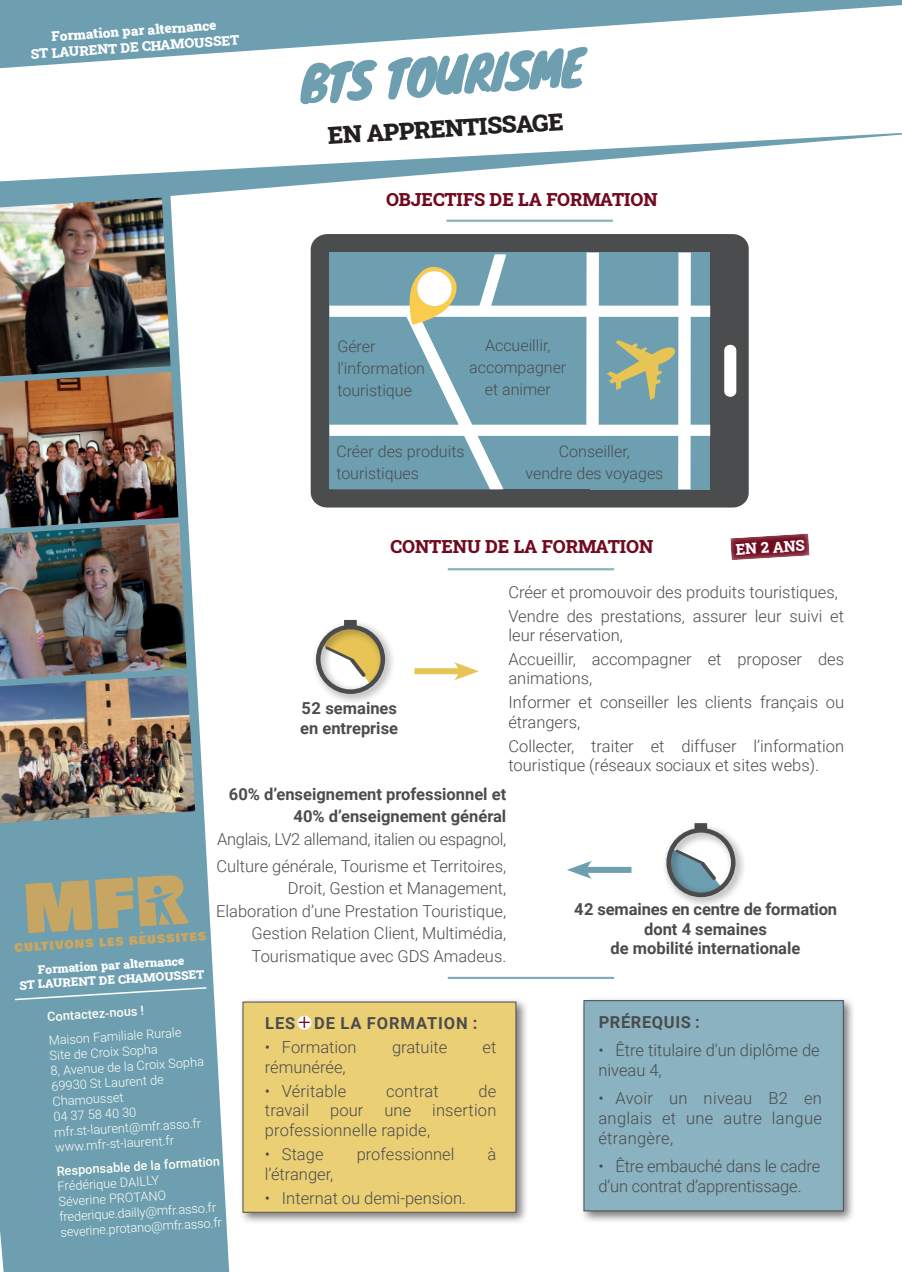
<style>
.page{position:relative;width:902px;height:1272px;background:#fff}
.page>*{position:absolute;margin:0;border:0;box-sizing:border-box;transform-origin:0 0}
.t1{font:48px "Knewave";color:#6d9fb1}
.t2{font:24px "Roboto Slab";color:#231f20}
.t3{font:21.15px "Myriad Pro";color:#720a1f}
.t4{font:800 18px "Roboto Slab";color:#720a1f}
.t5{font:300 16.5px/23.7px "Roboto";color:#4b4c4d}
.t6{font:700 16.5px/19.8px "Roboto";color:#4b4c4d}
.t7{font:300 16.5px/26.7px "Roboto";letter-spacing:-.02em;color:#4b4c4d}
.t8{font:700 16.5px "Roboto";letter-spacing:.055em;color:#4b4c4d}
.t9{font:700 16.5px "Roboto";letter-spacing:.035em;color:#4b4c4d}
.t10{font:300 16.05px/21.9px "Roboto";color:#4b4c4d}
.t11{font:800 15px "Roboto Slab";color:#fff}
.t12{font:900 13.5px/16.2px "Roboto Slab";color:#fff;text-align:center}
.t13{font:300 12.75px/15.3px "Roboto";color:#fffef4}
.t14{font:500 12.75px "Roboto";color:#fffef4}
.t15{font:12px/14.4px "Roboto Slab";color:#fff;text-align:center}
</style>
<div class="page">
<div style="left:311px;top:619px;width:85px;height:86px;background:#231f20;opacity:.5"></div>
<svg style="left:316px;top:625px;width:69px;height:69px"></svg>
<div style="left:414px;top:668px;width:50px;height:6px;background:#e7c453"></div>
<svg style="left:453px;top:662px;width:26px;height:18px"></svg>
<div style="left:661px;top:822px;width:85px;height:86px;background:#231f20;opacity:.5"></div>
<svg style="left:666px;top:828px;width:69px;height:69px"></svg>
<div style="left:581px;top:866px;width:50px;height:6px;background:#6d9fb1"></div>
<svg style="left:567px;top:861px;width:25px;height:18px"></svg>
<svg style="left:0;top:0;width:901px;height:68px;fill:#6d9fb1"></svg>
<svg style="left:0;top:133px;width:901px;height:58px"></svg>
<svg style="left:24px;top:14px;width:216px;height:6px"></svg>
<svg style="left:28px;top:61px;width:215px;height:5px"></svg>
<hr style="left:446px;top:220px;width:166px;height:1px;background:#6d9fb1">
<hr style="left:446px;top:221px;width:166px;height:1px;background:#6d9fb1">
<hr style="left:447px;top:568px;width:167px;height:1px;background:#6d9fb1">
<hr style="left:447px;top:569px;width:167px;height:1px;background:#6d9fb1">
<hr style="left:447px;top:977px;width:167px;height:1px;background:#6d9fb1">
<hr style="left:447px;top:978px;width:167px;height:1px;background:#6d9fb1">
<svg style="left:730px;top:533px;width:80px;height:27px"></svg>
<div style="left:311px;top:234px;width:437px;height:273px;background:#4b4c4d"></div>
<svg style="left:329px;top:252px;width:381px;height:237px;fill:#6d9fb1"></svg>
<div style="left:724px;top:345px;width:12px;height:52px;background:#fff;border-radius:6px"></div>
<svg style="left:606px;top:340px;width:69px;height:60px;background:#95ab91"></svg>
<svg style="left:329px;top:254px;width:261px;height:235px;background:#84adba"></svg>
<div style="left:417px;top:271px;width:34px;height:35px;background:#fff;border-radius:50%"></div>
<svg style="left:0;top:185px;width:229px;height:1086px;fill:#6d9fb1"></svg>
<img style="left:0;top:197px;width:170px;height:175px">
<img style="left:0;top:372px;width:178px;height:151px">
<img style="left:0;top:523px;width:186px;height:152px">
<img style="left:0;top:675px;width:195px;height:148px">
<svg style="left:13px;top:986px;width:195px;height:15px;background:#7ba8b8"></svg>
<svg style="left:14px;top:875px;width:192px;height:77px;background:#97a18b"></svg>
<div style="left:579px;top:996px;width:277px;height:227px;background:#231f20;opacity:.75"></div>
<div style="left:584px;top:1000px;width:259px;height:210px;background:#8ab2c0"></div>
<div style="left:238px;top:997px;width:290px;height:227px;background:#231f20;opacity:.75"></div>
<div style="left:243px;top:1002px;width:273px;height:210px;background:#ebcf75"></div>
<div style="left:297px;top:1015px;width:14px;height:14px;background:#fff;border-radius:50%"></div>
<p class="t12" style="left:29px;top:30px;width:210px;rotate:-4deg">Formation par alternance<br>ST LAURENT DE CHAMOUSSET</p>
<h1 class="t1" style="left:297px;top:48px;width:287px;rotate:-4deg">BTS TOURISME</h1>
<h2 class="t2" style="left:327px;top:120px;width:237px;rotate:-4deg">EN APPRENTISSAGE</h2>
<p class="t4" style="left:386px;top:187px;width:273px">OBJECTIFS DE LA FORMATION</p>
<p class="t10" style="left:337px;top:334px;width:89px">Gérer l’information touristique</p>
<p class="t10" style="left:469px;top:334px;width:98px;text-align:center">Accueillir, accompagner et animer</p>
<p class="t10" style="left:336px;top:440px;width:130px">Créer des produits touristiques</p>
<p class="t10" style="left:525px;top:439px;width:139px;text-align:center">Conseiller,<br>vendre des voyages</p>
<p class="t4" style="left:390px;top:534px;width:264px">CONTENU DE LA FORMATION</p>
<p class="t11" style="left:735px;top:539px;width:71px;rotate:-4deg">EN 2 ANS</p>
<p class="t6" style="left:300px;top:697px;width:99px">52 semaines en entreprise</p>
<p class="t5" style="left:508px;top:579px;width:337px">Créer et promouvoir des produits touristiques,<br>Vendre des prestations, assurer leur suivi et</p>
<p class="t5" style="left:508px;top:623px;width:337px">leur réservation,<br>Accueillir, accompagner et proposer des</p>
<p class="t5" style="left:508px;top:666px;width:337px">animations,<br>Informer et conseiller les clients français ou</p>
<p class="t5" style="left:508px;top:709px;width:337px">étrangers,<br>Collecter, traiter et diffuser l’information</p>
<p class="t5" style="left:508px;top:752px;width:312px">touristique (réseaux sociaux et sites webs).</p>
<p class="t6" style="left:229px;top:782px;width:279px;line-height:22.5px;text-align:right">60% d’enseignement professionnel et<br>40% d’enseignement général</p>
<p class="t7" style="left:216px;top:825px;width:291px">Anglais, LV2 allemand, italien ou espagnol,<br>Culture générale, Tourisme et Territoires,</p>
<p class="t5" style="left:216px;top:876px;width:291px;line-height:22.5px;text-align:right">Droit, Gestion et Management, Elaboration d’une Prestation Touristique, Gestion Relation Client, Multimédia, Tourismatique avec GDS Amadeus.</p>
<p class="t15" style="left:18px;top:964px;width:187px;rotate:-4deg">Formation par alternance<br>ST LAURENT DE CHAMOUSSET</p>
<p class="t14" style="left:47px;top:1007px;width:98px;rotate:-3deg">Contactez-nous !</p>
<p class="t13" style="left:48px;top:1031px;width:155px;rotate:-3deg">Maison Familiale Rurale<br>Site de Croix Sopha<br>8, Avenue de la Croix Sopha<br>69930 St Laurent de<br>Chamousset<br>04 37 58 40 30 mfr.st-laurent@mfr.asso.fr www.mfr-st-laurent.fr</p>
<p class="t14" style="left:56px;top:1161px;width:165px;rotate:-3deg">Responsable de la formation</p>
<p class="t13" style="left:57px;top:1177px;width:163px;rotate:-3deg">Frédérique DAILLY<br>Séverine PROTANO frederique.dailly@mfr.asso.fr severine.protano@mfr.asso.fr</p>
<p class="t8" style="left:265px;top:1011px;width:214px">LES DE LA FORMATION :</p>
<p class="t5" style="left:265px;top:1034px;width:93px">• Formation</p>
<p class="t5" style="left:392px;top:1034px;width:57px">gratuite</p>
<p class="t5" style="left:482px;top:1034px;width:15px">et</p>
<p class="t5" style="left:265px;top:1054px;width:82px">rémunérée,</p>
<p class="t5" style="left:265px;top:1078px;width:83px">• Véritable</p>
<p class="t5" style="left:386px;top:1078px;width:54px">contrat</p>
<p class="t5" style="left:478px;top:1078px;width:19px">de</p>
<p class="t5" style="left:265px;top:1097px;width:46px">travail</p>
<p class="t5" style="left:330px;top:1097px;width:35px">pour</p>
<p class="t5" style="left:384px;top:1097px;width:28px">une</p>
<p class="t5" style="left:432px;top:1097px;width:66px">insertion</p>
<p class="t5" style="left:265px;top:1117px;width:167px">professionnelle rapide,</p>
<p class="t5" style="left:265px;top:1141px;width:60px">• Stage</p>
<p class="t5" style="left:357px;top:1141px;width:99px">professionnel</p>
<p class="t5" style="left:487px;top:1141px;width:10px">à</p>
<p class="t5" style="left:265px;top:1161px;width:70px">l’étranger,</p>
<p class="t5" style="left:265px;top:1185px;width:203px">• Internat ou demi-pension.</p>
<p class="t3" style="left:298px;top:1008px;width:14px">+</p>
<p class="t6" style="left:574px;top:898px;width:264px;text-align:center">42 semaines en centre de formation dont 4 semaines<br>de mobilité internationale</p>
<p class="t9" style="left:598px;top:1010px;width:103px">PRÉREQUIS :</p>
<p class="t5" style="left:598px;top:1039px;width:223px;line-height:19.8px">• Être titulaire d’un diplôme de niveau 4,</p>
<p class="t5" style="left:598px;top:1087px;width:225px;line-height:19.8px;text-align:justify">• Avoir un niveau B2 en anglais et une autre langue étrangère,</p>
<p class="t5" style="left:598px;top:1155px;width:223px;line-height:19.8px">• Être embauché dans le cadre d’un contrat d’apprentissage.</p>
</div>
